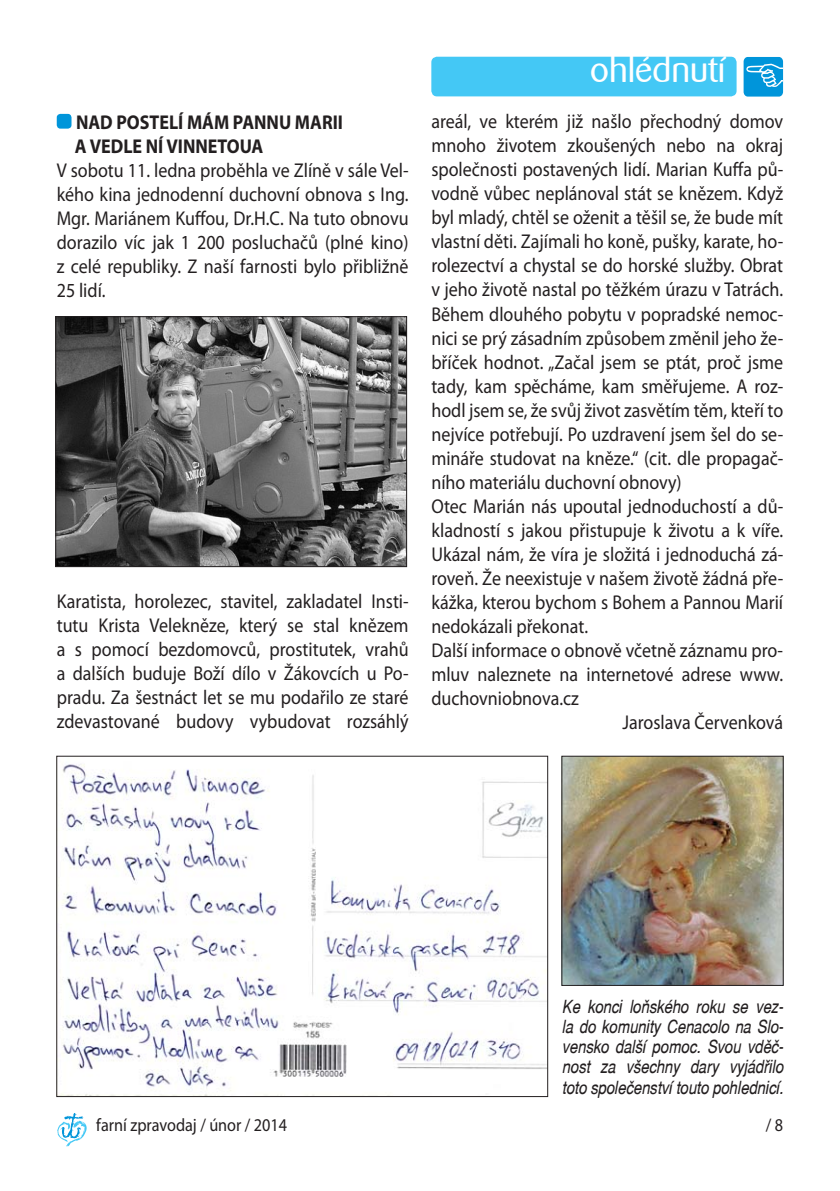
<style>
.page{position:relative;width:840px;height:1191px;background:#fff}
.page>*{position:absolute;margin:0;border:0;box-sizing:border-box;transform-origin:0 0}
.t1{font:36px "Barmeno";color:#fff}
.t2{font:20px/24px "Myriad Pro";color:#231f20;text-align:justify;scale:.9 1}
.t3{font:700 20px/24px "Myriad Pro";color:#231f20;scale:.9 1}
.t4{font:italic 18px/20px "Switzerland Narrow";color:#231f20;text-align:justify}
.t5{font:18px "Myriad Pro";color:#231f20;scale:.9 1}
</style>
<div class="page">
<div style="left:57px;top:114px;width:14px;height:15px;background:#0095da;border-radius:4px"></div>
<img style="left:57px;top:318px;width:348px;height:247px">
<div style="left:55px;top:316px;width:352px;height:251px;border:1px solid #231f20"></div>
<div style="left:431px;top:57px;width:305px;height:39px;background:#44c8f5;border-radius:6px"></div>
<div style="left:743px;top:57px;width:39px;height:40px;background:#0095da;border-radius:4px"></div>
<svg style="left:746px;top:64px;width:36px;height:23px"></svg>
<img style="left:58px;top:764px;width:488px;height:331px">
<img style="left:563px;top:757px;width:218px;height:227px">
<div style="left:561px;top:755px;width:222px;height:231px;border:1px solid #231f20"></div>
<svg style="left:57px;top:1113px;width:30px;height:33px"></svg>
<p class="t3" style="left:75px;top:112px;width:299px">NAD POSTELÍ MÁM PANNU MARII<br>A VEDLE NÍ VINNETOUA</p>
<p class="t2" style="left:57px;top:160px;width:392px">V sobotu 11. ledna proběhla ve Zlíně v sále Vel&shy;kého kina jednodenní duchovní obnova s Ing.<br>Mgr. Mariánem Kuffou, Dr.H.C. Na tuto obnovu dorazilo víc jak 1 200 posluchačů (plné kino) z celé republiky. Z naší farnosti bylo přibližně 25 lidí.</p>
<p class="t2" style="left:57px;top:591px;width:392px">Karatista, horolezec, stavitel, zakladatel Insti&shy;tutu Krista Velekněze, který se stal knězem a s pomocí bezdomovců, prostitutek, vrahů a dalších buduje Boží dílo v Žákovcích u Po&shy;pradu. Za šestnáct let se mu podařilo ze staré zdevastované budovy vybudovat rozsáhlý</p>
<h1 class="t1" style="left:590px;top:51px;width:136px">ohlédnutí</h1>
<p class="t2" style="left:431px;top:112px;width:392px">areál, ve kterém již našlo přechodný domov</p>
<p class="t2" style="left:431px;top:136px;width:392px">mnoho životem zkoušených nebo na okraj</p>
<p class="t2" style="left:431px;top:160px;width:392px">společnosti postavených lidí. Marian Kuffa pů-</p>
<p class="t2" style="left:431px;top:184px;width:392px">vodně vůbec neplánoval stát se knězem. Když</p>
<p class="t2" style="left:431px;top:208px;width:392px">byl mladý, chtěl se oženit a těšil se, že bude mít</p>
<p class="t2" style="left:431px;top:232px;width:392px">vlastní děti. Zajímali ho koně, pušky, karate, ho-</p>
<p class="t2" style="left:431px;top:256px;width:392px">rolezectví a chystal se do horské služby. Obrat</p>
<p class="t2" style="left:431px;top:280px;width:392px">v jeho životě nastal po těžkém úrazu v Tatrách.</p>
<p class="t2" style="left:431px;top:304px;width:392px">Během dlouhého pobytu v popradské nemoc-</p>
<p class="t2" style="left:431px;top:328px;width:392px">nici se prý zásadním způsobem změnil jeho že-</p>
<p class="t2" style="left:431px;top:352px;width:392px">bříček hodnot. „Začal jsem se ptát, proč jsme</p>
<p class="t2" style="left:431px;top:376px;width:392px">tady, kam spěcháme, kam směřujeme. A roz-</p>
<p class="t2" style="left:431px;top:400px;width:392px">hodl jsem se, že svůj život zasvětím těm, kteří to</p>
<p class="t2" style="left:431px;top:424px;width:392px">nejvíce potřebují. Po uzdravení jsem šel do se-</p>
<p class="t2" style="left:431px;top:448px;width:392px">mináře studovat na kněze.“ (cit. dle propagač-</p>
<p class="t2" style="left:431px;top:472px;width:279px">ního materiálu duchovní obnovy)</p>
<p class="t2" style="left:431px;top:496px;width:392px">Otec Marián nás upoutal jednoduchostí a dů-</p>
<p class="t2" style="left:431px;top:520px;width:392px">kladností s jakou přistupuje k životu a k víře.</p>
<p class="t2" style="left:431px;top:544px;width:392px">Ukázal nám, že víra je složitá i jednoduchá zá-</p>
<p class="t2" style="left:431px;top:568px;width:392px">roveň. Že neexistuje v našem životě žádná pře-</p>
<p class="t2" style="left:431px;top:592px;width:392px">kážka, kterou bychom s Bohem a Pannou Marií</p>
<p class="t2" style="left:431px;top:616px;width:176px">nedokázali překonat.</p>
<p class="t2" style="left:431px;top:640px;width:392px">Další informace o obnově včetně záznamu pro-</p>
<p class="t2" style="left:431px;top:664px;width:392px">mluv naleznete na internetové adrese www.</p>
<p class="t2" style="left:431px;top:688px;width:165px">duchovniobnova.cz</p>
<p class="t2" style="left:622px;top:712px;width:180px">Jaroslava Červenková</p>
<p class="t4" style="left:561px;top:997px;width:223px">Ke konci loňského roku se vez&shy;la do komunity Cenacolo na Slo&shy;vensko další pomoc. Svou vděč&shy;nost za všechny dary vyjádřilo toto společenství touto pohlednicí.</p>
<p class="t5" style="left:96px;top:1118px;width:213px">farní zpravodaj / únor / 2014</p>
<p class="t5" style="left:765px;top:1118px;width:21px">/ 8</p>
</div>
